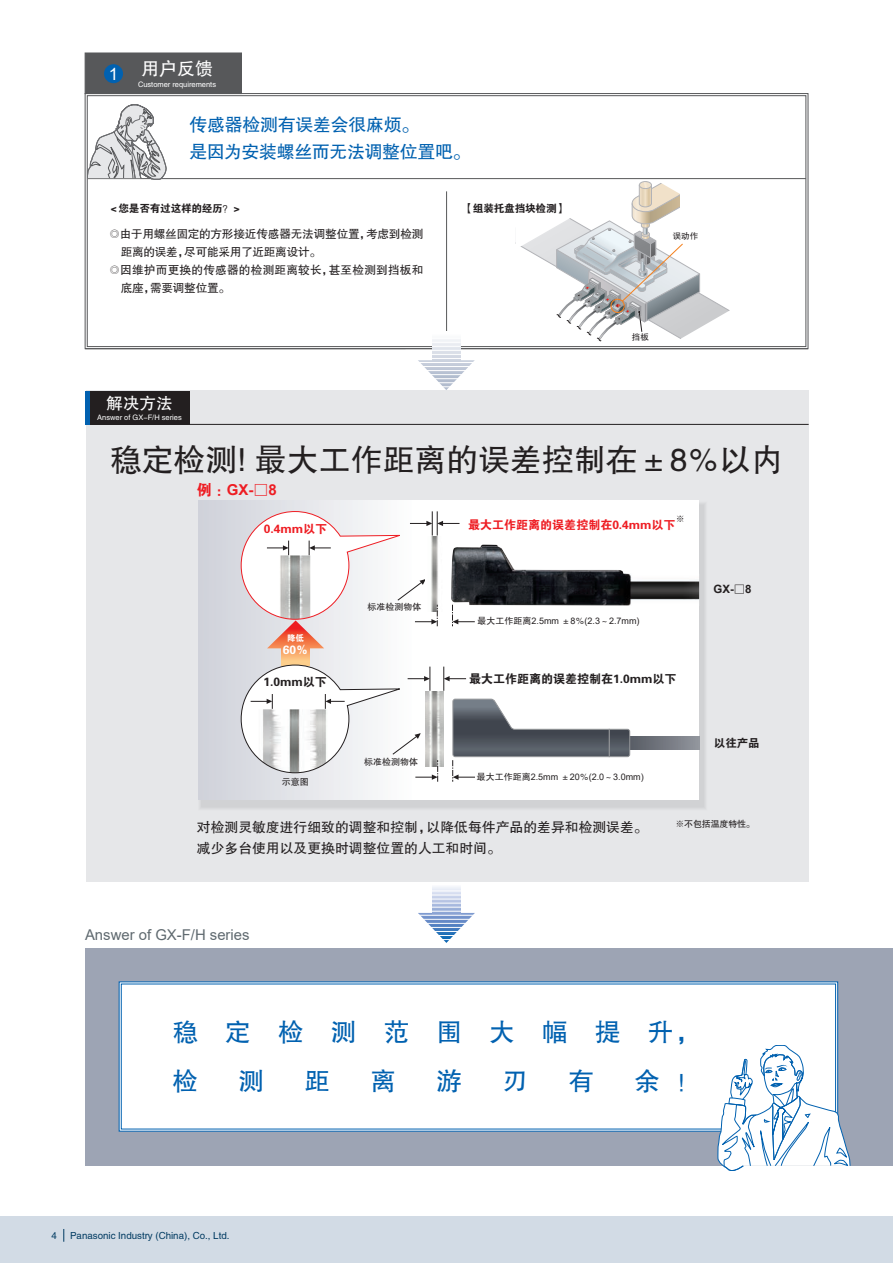
<style>
.page{position:relative;width:893px;height:1263px;background:#fff}
.page>*{position:absolute;margin:0;border:0;box-sizing:border-box;transform-origin:0 0}
.t1{font:31.95px "FZHTJW GB1 0";color:#231f20}
.t2{font:25.5px/48.9px "FZHTJW GB1 0";letter-spacing:1.07em;color:#0161b0}
.t3{font:18px/27px "FZHTJW GB1 0";letter-spacing:-.02em;color:#0161b0}
.t4{font:18px "FZHTJW GB1 0";color:#fff}
.t5{font:16.95px "Arial";color:#fff}
.t6{font:16.5px "FZHTJW GB1 0";color:#fff}
.t7{font:700 15px "Arial";color:#ee1d23}
.t8{font:14.85px "Arial";color:#5f696f}
.t9{font:13.8px/21.3px "FZHTJW GB1 0";color:#231f20}
.t10{font:12px "FZDHTJW GB1 0";color:#ee1d23}
.t11{font:12px "FZDHTJW GB1 0";color:#231f20}
.t12{font:12px "FZDHTJW GB1 0";color:#fff}
.t13{font:11.7px "FZHTJW GB1 0";letter-spacing:-.02em;color:#231f20}
.t14{font:11.7px "FZHTJW GB1 0";letter-spacing:.015em;color:#231f20}
.t15{font:700 11.4px "Arial";color:#231f20}
.t16{font:11.4px "FZDHTJW GB1 0";color:#231f20}
.t17{font:10.65px "FZDHTJW GB1 0";letter-spacing:-.02em;color:#231f20}
.t18{font:9.75px "FZHTJW GB1 0";color:#003a61}
.t19{font:9px "Arial";color:#231f20}
.t20{font:9px "FZHTJW GB1 0";color:#231f20}
.t21{font:9px "FZHTJW GB1 0";letter-spacing:-.02em;color:#231f20}
.t22{font:8.55px "FZHTJW GB1 0";color:#231f20}
.t23{font:8.55px "FZDHTJW GB1 0";color:#fff}
.t24{font:7.5px "FZHTJW GB1 0";color:#fff}
.s1{font-family:"FZDHTJW GB1 0";font-weight:400}
.s2{font-family:"FZHTJW GB1 0"}
</style>
<div class="page">
<div style="left:85px;top:93px;width:723px;height:256px;background:#fff;border:1px solid #57585a"></div>
<div style="left:87px;top:96px;width:719px;height:251px;border:1px solid #57585a"></div>
<div style="left:85px;top:53px;width:157px;height:41px;background:#57585a"></div>
<div style="left:85px;top:948px;width:808px;height:217px;background:#9da4b4"></div>
<div style="left:119px;top:981px;width:719px;height:150px;background:#fff"></div>
<hr style="left:446px;top:191px;width:1px;height:142px;background:#57585a">
<hr style="left:87px;top:178px;width:719px;height:1px;background:#57585a">
<div style="left:104px;top:64px;width:19px;height:19px;background:#0161b0;border-radius:50%"></div>
<hr style="left:85px;top:348px;width:723px;height:1px;background:#57585a">
<div style="left:86px;top:391px;width:723px;height:491px;background:#e6e7e9"></div>
<hr style="left:86px;top:424px;width:723px;height:1px;background:#231f20">
<div style="left:90px;top:391px;width:99px;height:33px;background:#231f20"></div>
<hr style="left:86px;top:391px;width:4px;height:33px;background:#0161b0">
<svg style="left:418px;top:360px;width:57px;height:30px"></svg>
<svg style="left:432px;top:331px;width:29px;height:31px"></svg>
<hr style="left:405px;top:386px;width:84px;height:1px;background:#fff">
<hr style="left:405px;top:382px;width:84px;height:1px;background:#fff">
<hr style="left:405px;top:378px;width:84px;height:1px;background:#fff">
<hr style="left:405px;top:374px;width:84px;height:1px;background:#fff">
<hr style="left:405px;top:370px;width:84px;height:1px;background:#fff">
<hr style="left:405px;top:366px;width:84px;height:1px;background:#fff">
<hr style="left:405px;top:362px;width:84px;height:1px;background:#fff">
<hr style="left:405px;top:358px;width:84px;height:1px;background:#fff">
<hr style="left:405px;top:354px;width:84px;height:1px;background:#fff">
<hr style="left:405px;top:350px;width:84px;height:1px;background:#fff">
<svg style="left:432px;top:338px;width:29px;height:9px"></svg>
<svg style="left:418px;top:913px;width:57px;height:30px"></svg>
<svg style="left:432px;top:887px;width:29px;height:28px"></svg>
<hr style="left:406px;top:939px;width:83px;height:1px;background:#fff">
<hr style="left:406px;top:935px;width:83px;height:1px;background:#fff">
<hr style="left:406px;top:931px;width:83px;height:1px;background:#fff">
<hr style="left:406px;top:927px;width:83px;height:1px;background:#fff">
<hr style="left:406px;top:923px;width:83px;height:1px;background:#fff">
<hr style="left:406px;top:919px;width:83px;height:1px;background:#fff">
<hr style="left:406px;top:915px;width:83px;height:1px;background:#fff">
<hr style="left:406px;top:911px;width:83px;height:1px;background:#fff">
<hr style="left:406px;top:907px;width:83px;height:1px;background:#fff">
<hr style="left:406px;top:903px;width:83px;height:1px;background:#fff">
<hr style="left:406px;top:899px;width:83px;height:1px;background:#fff">
<hr style="left:406px;top:895px;width:83px;height:1px;background:#fff">
<hr style="left:406px;top:891px;width:83px;height:1px;background:#fff">
<div style="left:0;top:1216px;width:893px;height:47px;background:#d2dbe5"></div>
<svg style="left:63px;top:1229px;width:1px;height:13px"></svg>
<svg style="left:515px;top:181px;width:214px;height:161px"></svg>
<svg style="left:87px;top:105px;width:79px;height:74px"></svg>
<div style="left:202px;top:506px;width:501px;height:300px;background:#d1d2d4"></div>
<div style="left:199px;top:500px;width:500px;height:299px;background:#fff"></div>
<div style="left:199px;top:500px;width:249px;height:299px;background:linear-gradient(to right,#cfd1d8,#fff)"></div>
<img style="left:475px;top:545px;width:224px;height:61px">
<svg style="left:630px;top:736px;width:69px;height:14px"></svg>
<svg style="left:282px;top:648px;width:28px;height:16px"></svg>
<svg style="left:240px;top:664px;width:390px;height:118px"></svg>
<svg style="left:240px;top:511px;width:235px;height:137px"></svg>
<svg style="left:718px;top:1045px;width:132px;height:126px"></svg>
<h3 class="t5" style="left:109px;top:62px;width:11px">1</h3>
<h3 class="t4" style="left:141px;top:59px;width:73px">用户反馈</h3>
<p class="t24" style="left:138px;top:80px;width:80px">Customer requirements</p>
<h3 class="t3" style="left:189px;top:111px;width:283px">传感器检测有误差会很麻烦。<br>是因为安装螺丝而无法调整位置吧。</h3>
<p class="t17" style="left:109px;top:202px;width:135px">＜您是否有过这样的经历？＞</p>
<p class="t13" style="left:109px;top:228px;width:316px">◎由于用螺丝固定的方形接近传感器无法调整位置，考虑到检测</p>
<p class="t13" style="left:121px;top:246px;width:202px">距离的误差，尽可能采用了近距离设计。</p>
<p class="t14" style="left:109px;top:264px;width:316px">◎因维护而更换的传感器的检测距离较长，甚至检测到挡板和</p>
<p class="t13" style="left:121px;top:282px;width:111px">底座，需要调整位置。</p>
<h3 class="t6" style="left:107px;top:394px;width:67px">解决方法</h3>
<p class="t24" style="left:97px;top:413px;width:86px">Answer of GX-F/H series</p>
<p class="t17" style="left:463px;top:202px;width:105px">【组装托盘挡块检测】</p>
<p class="t22" style="left:673px;top:232px;width:27px">误动作</p>
<p class="t22" style="left:632px;top:333px;width:19px">挡板</p>
<h1 class="t1" style="left:110px;top:442px;width:675px">稳定检测! 最大工作距离的误差控制在±8％以内</h1>
<p class="t7" style="left:197px;top:480px;width:82px"><span class="s1">例：</span>GX-<span class="s1">□</span>8</p>
<p class="t10" style="left:264px;top:523px;width:65px">0.4mm以下</p>
<p class="t23" style="left:287px;top:633px;width:19px">降低</p>
<p class="t12" style="left:283px;top:643px;width:27px">60％</p>
<p class="t11" style="left:264px;top:675px;width:65px">1.0mm以下</p>
<p class="t20" style="left:282px;top:777px;width:28px">示意图</p>
<p class="t20" style="left:367px;top:602px;width:55px">标准检测物体</p>
<p class="t20" style="left:364px;top:756px;width:55px">标准检测物体</p>
<p class="t20" style="left:676px;top:514px;width:10px">※</p>
<p class="t10" style="left:468px;top:518px;width:209px">最大工作距离的误差控制在0.4mm以下</p>
<p class="t19" style="left:477px;top:615px;width:164px"><span class="s2">最大工作距离</span>2.5mm <span class="s2">±</span>8<span class="s2">％</span>(2.3<span class="s2">～</span>2.7mm)</p>
<p class="t11" style="left:469px;top:672px;width:209px">最大工作距离的误差控制在1.0mm以下</p>
<p class="t19" style="left:477px;top:770px;width:169px"><span class="s2">最大工作距离</span>2.5mm <span class="s2">±</span>20<span class="s2">％</span>(2.0<span class="s2">～</span>3.0mm)</p>
<p class="t15" style="left:713px;top:581px;width:40px">GX-<span class="s1">□</span>8</p>
<p class="t16" style="left:714px;top:737px;width:47px">以往产品</p>
<p class="t9" style="left:197px;top:816px;width:452px">对检测灵敏度进行细致的调整和控制，以降低每件产品的差异和检测误差。减少多台使用以及更换时调整位置的人工和时间。</p>
<p class="t21" style="left:676px;top:819px;width:81px">※不包括温度特性。</p>
<p class="t8" style="left:85px;top:924px;width:166px">Answer of GX-F/H series</p>
<h2 class="t2" style="left:172px;top:1008px;width:530px">稳定检测范围大幅提升，检</h2>
<h2 class="t2" style="left:238px;top:1057px;width:27px">测</h2>
<h2 class="t2" style="left:304px;top:1057px;width:27px">距</h2>
<h2 class="t2" style="left:370px;top:1057px;width:27px">离</h2>
<h2 class="t2" style="left:436px;top:1057px;width:27px">游</h2>
<h2 class="t2" style="left:502px;top:1057px;width:27px">刃</h2>
<h2 class="t2" style="left:568px;top:1057px;width:27px">有</h2>
<h2 class="t2" style="left:634px;top:1057px;width:68px">余！</h2>
<p class="t18" style="left:52px;top:1230px;width:7px">4</p>
<p class="t18" style="left:70px;top:1230px;width:161px">Panasonic Industry (China), Co., Ltd.</p>
</div>
